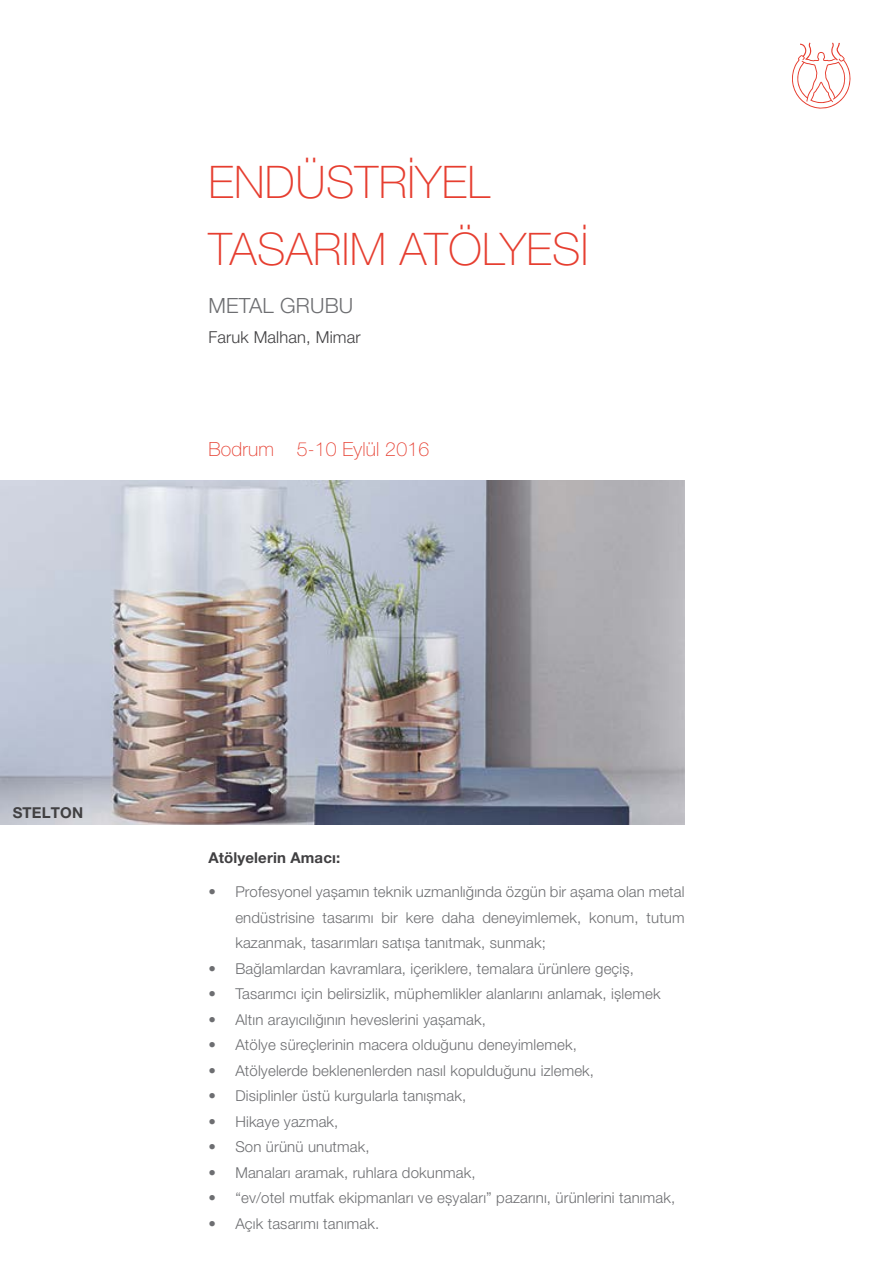
<style>
.page{position:relative;width:893px;height:1263px;background:#fff}
.page>*{position:absolute;margin:0;border:0;box-sizing:border-box;transform-origin:0 0}
.t1{font:100 45px/67.5px "Helvetica Neue LT Pro";letter-spacing:.01em;color:#e63e30}
.t2{font:300 21px "Helvetica Neue LT Pro";letter-spacing:.01em;color:#6d6e71}
.t3{font:100 19.5px "Helvetica Neue LT Pro";letter-spacing:.01em;color:#e63e30}
.t4{font:300 16.5px "Helvetica Neue LT Pro";letter-spacing:.01em;color:#414042}
.t5{font:300 15px/25.5px "Helvetica Neue LT Pro";letter-spacing:.01em;color:#6d6e71;text-align:justify}
.t6{font:700 15px "Helvetica Neue LT Pro";letter-spacing:.01em;color:#414042}
</style>
<div class="page">
<svg style="left:792px;top:43px;width:59px;height:66px"></svg>
<img style="left:0;top:480px;width:685px;height:344px">
<h1 class="t1" style="left:208px;top:148px;width:382px">ENDÜSTRİYEL<br>TASARIM ATÖLYESİ</h1>
<h2 class="t2" style="left:208px;top:292px;width:146px">METAL GRUBU</h2>
<p class="t4" style="left:208px;top:327px;width:154px">Faruk Malhan, Mimar</p>
<h3 class="t3" style="left:208px;top:438px;width:222px">Bodrum 5-10 Eylül 2016</h3>
<p class="t6" style="left:13px;top:803px;width:72px">STELTON</p>
<p class="t6" style="left:208px;top:849px;width:133px">Atölyelerin Amacı:</p>
<p class="t5" style="left:235px;top:879px;width:451px;text-indent:-27px">• Profesyonel yaşamın teknik uzmanlığında özgün bir aşama olan metal endüstrisine tasarımı bir kere daha deneyimlemek, konum, tutum kazanmak, tasarımları satışa tanıtmak, sunmak;</p>
<p class="t5" style="left:208px;top:955px;width:427px">• Bağlamlardan kavramlara, içeriklere, temalara ürünlere geçiş,</p>
<p class="t5" style="left:208px;top:981px;width:454px">• Tasarımcı için belirsizlik, müphemlikler alanlarını anlamak, işlemek</p>
<p class="t5" style="left:208px;top:1006px;width:279px">• Altın arayıcılığının heveslerini yaşamak,</p>
<p class="t5" style="left:208px;top:1032px;width:370px">• Atölye süreçlerinin macera olduğunu deneyimlemek,</p>
<p class="t5" style="left:208px;top:1057px;width:387px">• Atölyelerde beklenenlerden nasıl kopulduğunu izlemek,</p>
<p class="t5" style="left:208px;top:1083px;width:259px">• Disiplinler üstü kurgularla tanışmak,</p>
<p class="t5" style="left:208px;top:1108px;width:132px">• Hikaye yazmak,</p>
<p class="t5" style="left:208px;top:1134px;width:163px">• Son ürünü unutmak,</p>
<p class="t5" style="left:208px;top:1159px;width:269px">• Manaları aramak, ruhlara dokunmak,</p>
<p class="t5" style="left:208px;top:1185px;width:468px">• “ev/otel mutfak ekipmanları ve eşyaları” pazarını, ürünlerini tanımak,</p>
<p class="t5" style="left:208px;top:1210px;width:173px">• Açık tasarımı tanımak.</p>
</div>
